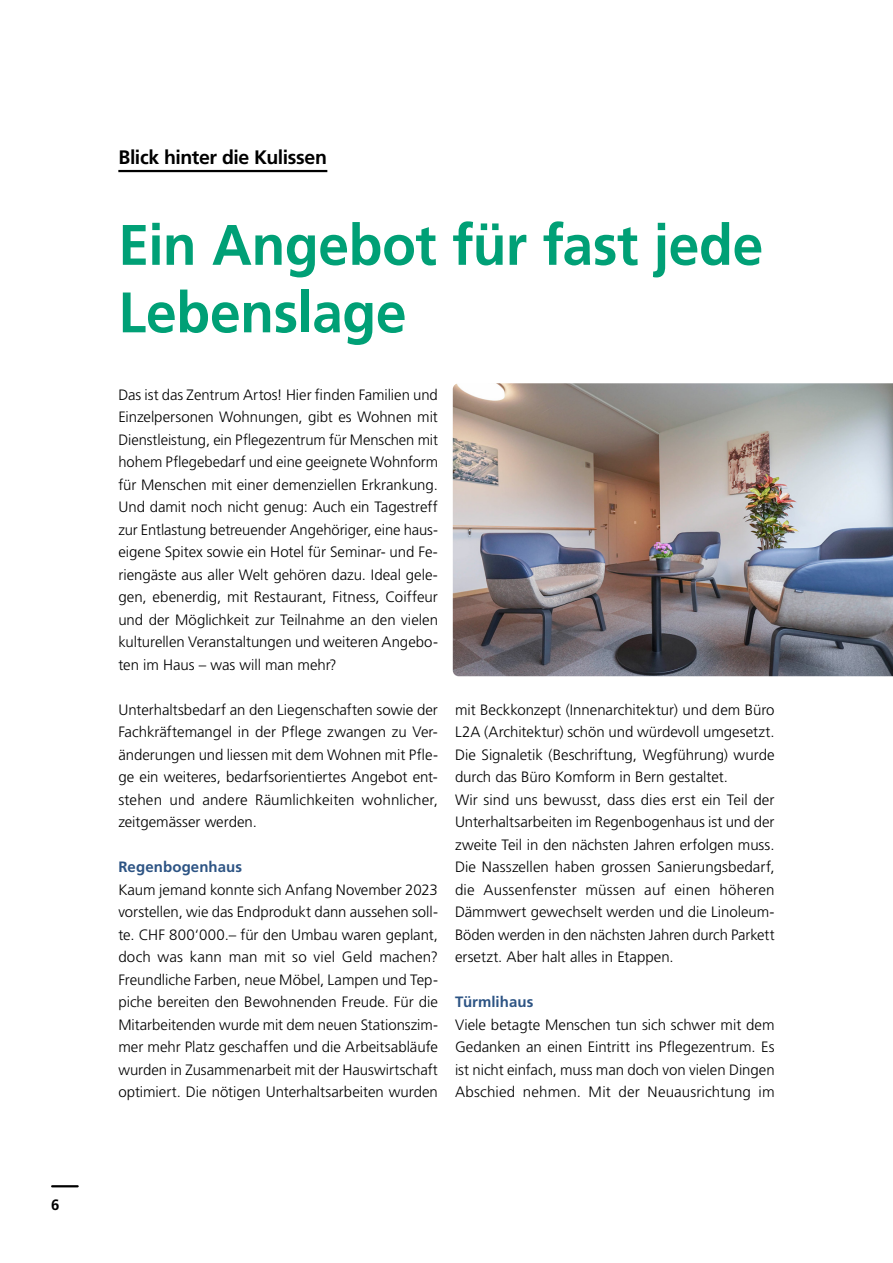
<style>
.page{position:relative;width:893px;height:1263px;background:#fff}
.page>*{position:absolute;margin:0;border:0;box-sizing:border-box;transform-origin:0 0}
.t1{font:700 57px/67.5px "Frutiger LT Pro";letter-spacing:-.01em;color:#00a076}
.Rubrik{font:700 19.5px "Frutiger LT Pro";letter-spacing:-.02em;color:#000}
.Body{font:300 15px/22.5px "Frutiger LT Pro";color:#000;text-align:justify}
.t2{font:700 15px "Frutiger LT Pro";letter-spacing:.005em;color:#2d5484}
.t3{font:700 15px "Frutiger LT Pro";color:#000}
</style>
<div class="page">
<hr style="left:118px;top:170px;width:209px;height:2px;background:#000">
<img style="left:453px;top:383px;width:440px;height:293px">
<hr style="left:52px;top:1185px;width:26px;height:2px;background:#000">
<p class="t3" style="left:51px;top:1196px;width:10px">6</p>
<p class="Rubrik" style="left:118px;top:145px;width:210px">Blick hinter die Kulissen</p>
<h1 class="t1" style="left:118px;top:212px;width:646px">Ein Angebot für fast jede<br>Lebenslage</h1>
<p class="Body" style="left:118px;top:383px;width:321px">Das ist das Zentrum Artos! Hier finden Familien und Einzelpersonen Wohnungen, gibt es Wohnen mit Dienstleistung, ein Pflegezentrum für Menschen mit hohem Pflegebedarf und eine geeignete Wohnform für Menschen mit einer demenziellen Erkrankung.<br>Und damit noch nicht genug: Auch ein Tagestreff zur Entlastung betreuender Angehöriger, eine haus&shy;eigene Spitex sowie ein Hotel für Seminar- und Fe&shy;riengäste aus aller Welt gehören dazu. Ideal gele&shy;gen, ebenerdig, mit Restaurant, Fitness, Coiffeur und der Möglichkeit zur Teilnahme an den vielen kulturellen Veranstaltungen und weiteren Angebo&shy;ten im Haus – was will man mehr?</p>
<p class="Body" style="left:118px;top:698px;width:321px">Unterhaltsbedarf an den Liegenschaften sowie der Fachkräftemangel in der Pflege zwangen zu Ver&shy;änderungen und liessen mit dem Wohnen mit Pfle&shy;ge ein weiteres, bedarfsorientiertes Angebot ent&shy;stehen und andere Räumlichkeiten wohnlicher, zeitgemässer werden.</p>
<h4 class="t2" style="left:118px;top:858px;width:125px">Regenbogenhaus</h4>
<p class="Body" style="left:118px;top:878px;width:321px">Kaum jemand konnte sich Anfang November 2023 vorstellen, wie das Endprodukt dann aussehen soll&shy;te. CHF 800‘000.– für den Umbau waren geplant, doch was kann man mit so viel Geld machen?<br>Freundliche Farben, neue Möbel, Lampen und Tep&shy;piche bereiten den Bewohnenden Freude. Für die Mitarbeitenden wurde mit dem neuen Stationszim&shy;mer mehr Platz geschaffen und die Arbeitsabläufe wurden in Zusammenarbeit mit der Hauswirtschaft optimiert. Die nötigen Unterhaltsarbeiten wurden</p>
<p class="Body" style="left:455px;top:698px;width:321px">mit Beckkonzept (Innenarchitektur) und dem Büro L2A (Architektur) schön und würdevoll umgesetzt.<br>Die Signaletik (Beschriftung, Wegführung) wurde durch das Büro Komform in Bern gestaltet.</p>
<p class="Body" style="left:455px;top:788px;width:321px">Wir sind uns bewusst, dass dies erst ein Teil der Unterhaltsarbeiten im Regenbogenhaus ist und der zweite Teil in den nächsten Jahren erfolgen muss.<br>Die Nasszellen haben grossen Sanierungsbedarf, die Aussenfenster müssen auf einen höheren Dämmwert gewechselt werden und die Linoleum-Böden werden in den nächsten Jahren durch Parkett ersetzt. Aber halt alles in Etappen.</p>
<h4 class="t2" style="left:455px;top:993px;width:80px">Türmlihaus</h4>
<p class="Body" style="left:455px;top:1013px;width:321px">Viele betagte Menschen tun sich schwer mit dem Gedanken an einen Eintritt ins Pflegezentrum. Es ist nicht einfach, muss man doch von vielen Dingen Abschied nehmen. Mit der Neuausrichtung im</p>
</div>
